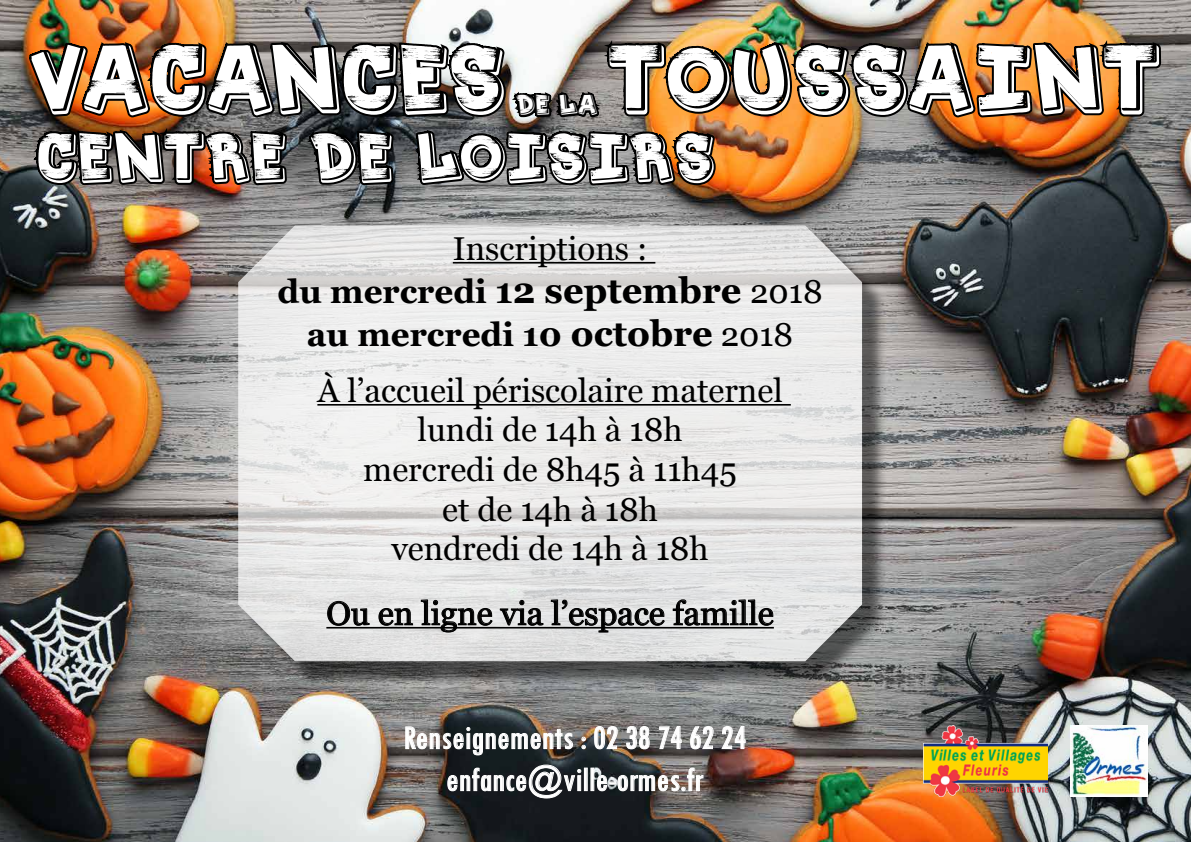
<style>
.page{position:relative;width:1191px;height:842px;background:#fff}
.page>*{position:absolute;margin:0;border:0;box-sizing:border-box;transform-origin:0 0}
.t1{font:94px "Shoescenter";color:#fff}
.t2{font:67px "Shoescenter";color:#fff}
.t3{font:700 36px "Vani";color:#000}
.t4{font:condensed 35px/42px "Tw Cen";color:#fff;text-align:center}
.t5{font:33px/39.6px "Vani";color:#000;text-align:center}
.t6{font:27px "Shoescenter";color:#fff}
.s1{font-size:33px}
.s2{font-weight:400;font-size:33px}
.s3{font-weight:700}
.s4{font-weight:700;font-size:36px}
</style>
<div class="page">
<img style="left:0;top:263px;width:1191px;height:579px">
<img style="left:405px;top:726px;width:168px;height:29px">
<svg style="left:581px;top:737px;width:5px;height:12px"></svg>
<svg style="left:594px;top:726px;width:24px;height:23px"></svg>
<svg style="left:626px;top:726px;width:23px;height:23px"></svg>
<svg style="left:659px;top:726px;width:23px;height:23px"></svg>
<svg style="left:690px;top:726px;width:23px;height:23px"></svg>
<svg style="left:721px;top:726px;width:24px;height:23px"></svg>
<svg style="left:447px;top:765px;width:134px;height:33px;background:#44474b"></svg>
<div style="left:584px;top:768px;width:3px;height:23px;border:1px solid #fff"></div>
<div style="left:591px;top:768px;width:3px;height:23px;border:1px solid #fff"></div>
<svg style="left:597px;top:768px;width:106px;height:23px;background:#72706f"></svg>
<img style="left:1070px;top:726px;width:77px;height:70px">
<img style="left:0;top:314px;width:118px;height:118px">
<svg style="left:0;top:263px;width:142px;height:51px;background:#383736"></svg>
<img style="left:48px;top:263px;width:94px;height:44px">
<img style="left:142px;top:263px;width:96px;height:51px">
<img style="left:0;top:0;width:1191px;height:263px">
<div style="left:245px;top:232px;width:642px;height:455px;background:#000;opacity:.75"></div>
<svg style="left:238px;top:225px;width:624px;height:436px;fill:#eaeae9"></svg>
<hr style="left:453px;top:262px;width:202px;height:2px;background:#000">
<hr style="left:317px;top:404px;width:474px;height:2px;background:#000">
<hr style="left:326px;top:627px;width:448px;height:1px;background:#000">
<svg style="left:327px;top:600px;width:43px;height:26px"></svg>
<svg style="left:378px;top:607px;width:35px;height:19px"></svg>
<svg style="left:420px;top:599px;width:73px;height:34px;background:#afafaf"></svg>
<svg style="left:499px;top:599px;width:45px;height:27px"></svg>
<svg style="left:550px;top:599px;width:115px;height:34px;background:#aeafaf"></svg>
<svg style="left:672px;top:599px;width:102px;height:27px;background:#aeafaf"></svg>
<img style="left:923px;top:726px;width:124px;height:70px">
<h1 class="t1" style="left:30px;top:28px;width:479px">VACANCES</h1>
<p class="t6" style="left:516px;top:90px;width:83px">DE LA</p>
<h1 class="t1" style="left:607px;top:28px;width:556px">TOUSSAINT</h1>
<h2 class="t2" style="left:37px;top:121px;width:680px">CENTRE DE LOISIRS</h2>
<p class="t5" style="left:453px;top:229px;width:196px">Inscriptions :</p>
<p class="t3" style="left:277px;top:270px;width:546px"><span class="s1">du mercredi</span> 12 septembre <span class="s2">2018</span></p>
<p class="t5" style="left:307px;top:307px;width:488px;line-height:55.7px"><span class="s3">au mercredi 10</span> <span class="s4">octobre</span> 2018<br>À l’accueil périscolaire maternel</p>
<p class="t5" style="left:363px;top:410px;width:375px">lundi de 14h à 18h mercredi de 8h45 à 11h45 et de 14h à 18h<br>vendredi de 14h à 18h</p>
<p class="t5" style="left:326px;top:594px;width:449px">Ou en ligne via l’espace famille</p>
<p class="t4" style="left:403px;top:716px;width:344px">Renseignements : 02 38 74 62 24 enfance@ville-ormes.fr</p>
</div>
